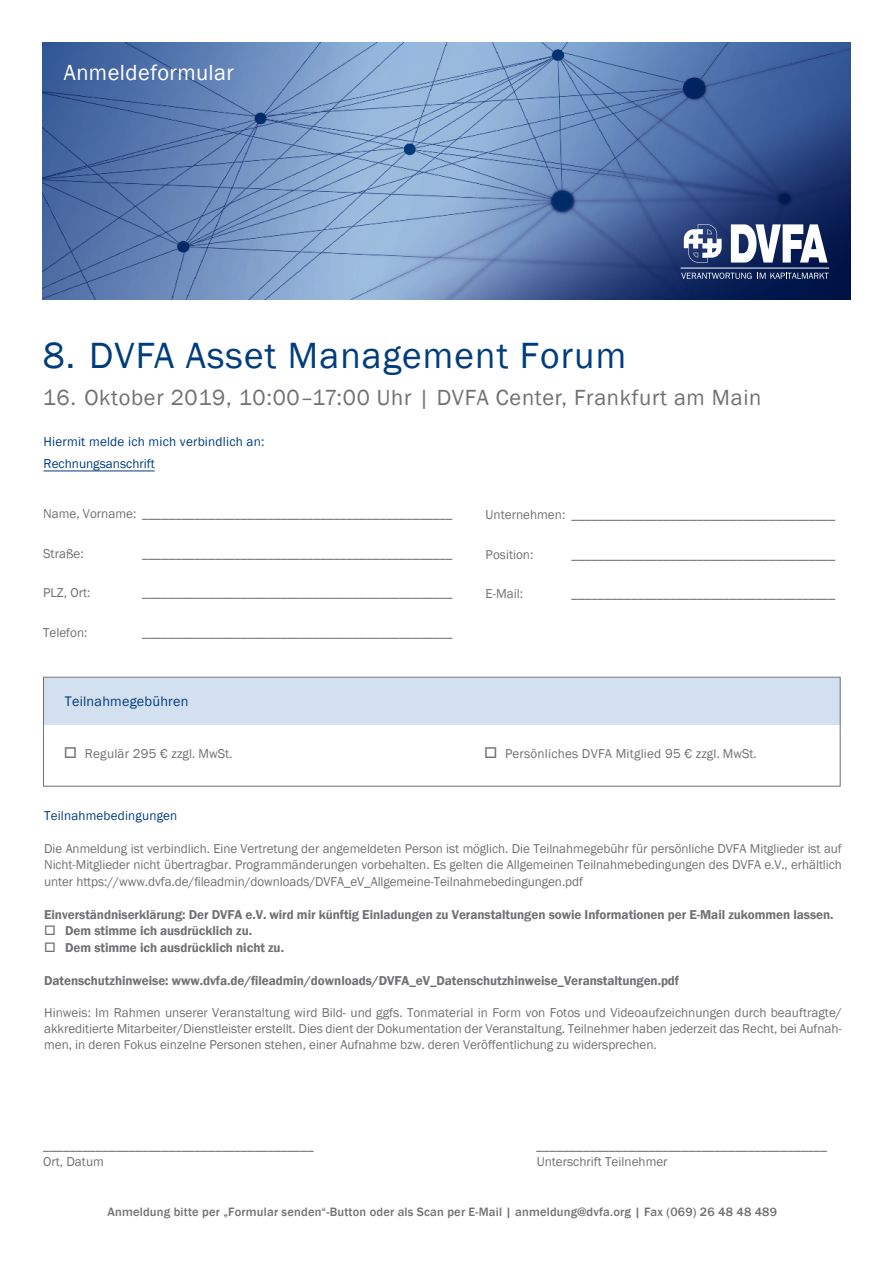
<style>
.page{position:relative;width:893px;height:1263px;background:#fff}
.page>*{position:absolute;margin:0;border:0;box-sizing:border-box;transform-origin:0 0}
.t1{font:37.5px "Franklin Gothic";letter-spacing:.03em;color:#013d7d}
.t2{font:22.5px "Franklin Gothic";letter-spacing:.03em;color:#717074}
.t3{font:22.5px "Franklin Gothic";letter-spacing:.02em;color:#fff}
.t4{font:14.25px "Franklin Gothic";letter-spacing:.015em;color:#013d7d}
.t5{font:13.2px/16.5px "Franklin Gothic";color:#717074;text-align:justify}
.t6{font:600 13.2px "Franklin Gothic";letter-spacing:-.005em;color:#717074}
.t7{font:13.2px/22.4px "Franklin Gothic";letter-spacing:.015em;color:#013d7d}
.t8{font:500 12.45px "Franklin Gothic";letter-spacing:.015em;color:#717074}
</style>
<div class="page">
<img style="left:43px;top:43px;width:807px;height:257px">
<svg style="left:681px;top:273px;width:148px;height:6px"></svg>
<svg style="left:731px;top:224px;width:96px;height:39px"></svg>
<svg style="left:684px;top:224px;width:38px;height:39px"></svg>
<hr style="left:681px;top:268px;width:148px;height:1px;background:#fff">
<div style="left:44px;top:678px;width:796px;height:47px;background:#d3e0ef"></div>
<div style="left:43px;top:677px;width:797px;height:109px;border:1px solid #717074"></div>
<hr style="left:44px;top:471px;width:111px;height:1px;background:#013d7d">
<h2 class="t3" style="left:64px;top:59px;width:172px">Anmeldeformular</h2>
<h1 class="t1" style="left:43px;top:332px;width:585px">8. DVFA Asset Management Forum</h1>
<h2 class="t2" style="left:43px;top:383px;width:720px">16. Oktober 2019, 10:00–17:00 Uhr | DVFA Center, Frankfurt am Main</h2>
<p class="t7" style="left:44px;top:431px;width:222px">Hiermit melde ich mich verbindlich an:<br>Rechnungsanschrift</p>
<p class="t5" style="left:43px;top:505px;width:411px">Name, Vorname: _______________________________________________</p>
<p class="t5" style="left:43px;top:545px;width:42px">Straße:</p>
<p class="t5" style="left:142px;top:545px;width:312px">_______________________________________________</p>
<p class="t5" style="left:43px;top:585px;width:49px">PLZ, Ort:</p>
<p class="t5" style="left:142px;top:585px;width:312px">_______________________________________________</p>
<p class="t5" style="left:43px;top:625px;width:46px">Telefon:</p>
<p class="t5" style="left:142px;top:625px;width:312px">_______________________________________________</p>
<p class="t5" style="left:486px;top:507px;width:351px">Unternehmen: ________________________________________</p>
<p class="t5" style="left:486px;top:546px;width:49px">Position:</p>
<p class="t5" style="left:571px;top:546px;width:266px">________________________________________</p>
<p class="t5" style="left:486px;top:586px;width:39px">E-Mail:</p>
<p class="t5" style="left:571px;top:586px;width:266px">________________________________________</p>
<p class="t4" style="left:65px;top:693px;width:125px">Teilnahmegebühren</p>
<p class="t5" style="left:64px;top:745px;width:170px">□ Regulär 295 € zzgl. MwSt.</p>
<p class="t5" style="left:484px;top:745px;width:274px">□ Persönliches DVFA Mitglied 95 € zzgl. MwSt.</p>
<p class="t7" style="left:44px;top:804px;width:135px">Teilnahmebedingungen</p>
<p class="t5" style="left:44px;top:840px;width:799px">Die Anmeldung ist verbindlich. Eine Vertretung der angemeldeten Person ist möglich. Die Teilnahmegebühr für persönliche DVFA Mitglieder ist auf Nicht-Mitglieder nicht übertragbar. Programmänderungen vorbehalten. Es gelten die Allgemeinen Teilnahmebedingungen des DVFA e.V., erhältlich unter https://www.dvfa.de/fileadmin/downloads/DVFA_eV_Allgemeine-Teilnahmebedingungen.pdf</p>
<p class="t6" style="left:44px;top:906px;width:791px">Einverständniserklärung: Der DVFA e.V. wird mir künftig Einladungen zu Veranstaltungen sowie Informationen per E-Mail zukommen lassen.</p>
<p class="t6" style="left:44px;top:922px;width:209px">□ Dem stimme ich ausdrücklich zu.</p>
<p class="t6" style="left:44px;top:939px;width:241px">□ Dem stimme ich ausdrücklich nicht zu.</p>
<p class="t6" style="left:44px;top:972px;width:636px">Datenschutzhinweise: www.dvfa.de/fileadmin/downloads/DVFA_eV_Datenschutzhinweise_Veranstaltungen.pdf</p>
<p class="t5" style="left:44px;top:1005px;width:799px;line-height:15.9px">Hinweis: Im Rahmen unserer Veranstaltung wird Bild- und ggfs. Tonmaterial in Form von Fotos und Videoaufzeichnungen durch beauftragte/ akkreditierte Mitarbeiter/Dienstleister erstellt. Dies dient der Dokumentation der Veranstaltung. Teilnehmer haben jederzeit das Recht, bei Aufnah&shy;men, in deren Fokus einzelne Personen stehen, einer Aufnahme bzw. deren Veröffentlichung zu widersprechen.</p>
<p class="t5" style="left:43px;top:1137px;width:272px">_________________________________________</p>
<p class="t5" style="left:537px;top:1137px;width:292px">____________________________________________</p>
<p class="t5" style="left:43px;top:1154px;width:62px">Ort, Datum</p>
<p class="t5" style="left:537px;top:1154px;width:132px">Unterschrift Teilnehmer</p>
<p class="t8" style="left:107px;top:1204px;width:671px">Anmeldung bitte per „Formular senden“-Button oder als Scan per E-Mail | anmeldung@dvfa.org | Fax (069) 26 48 48 489</p>
</div>
